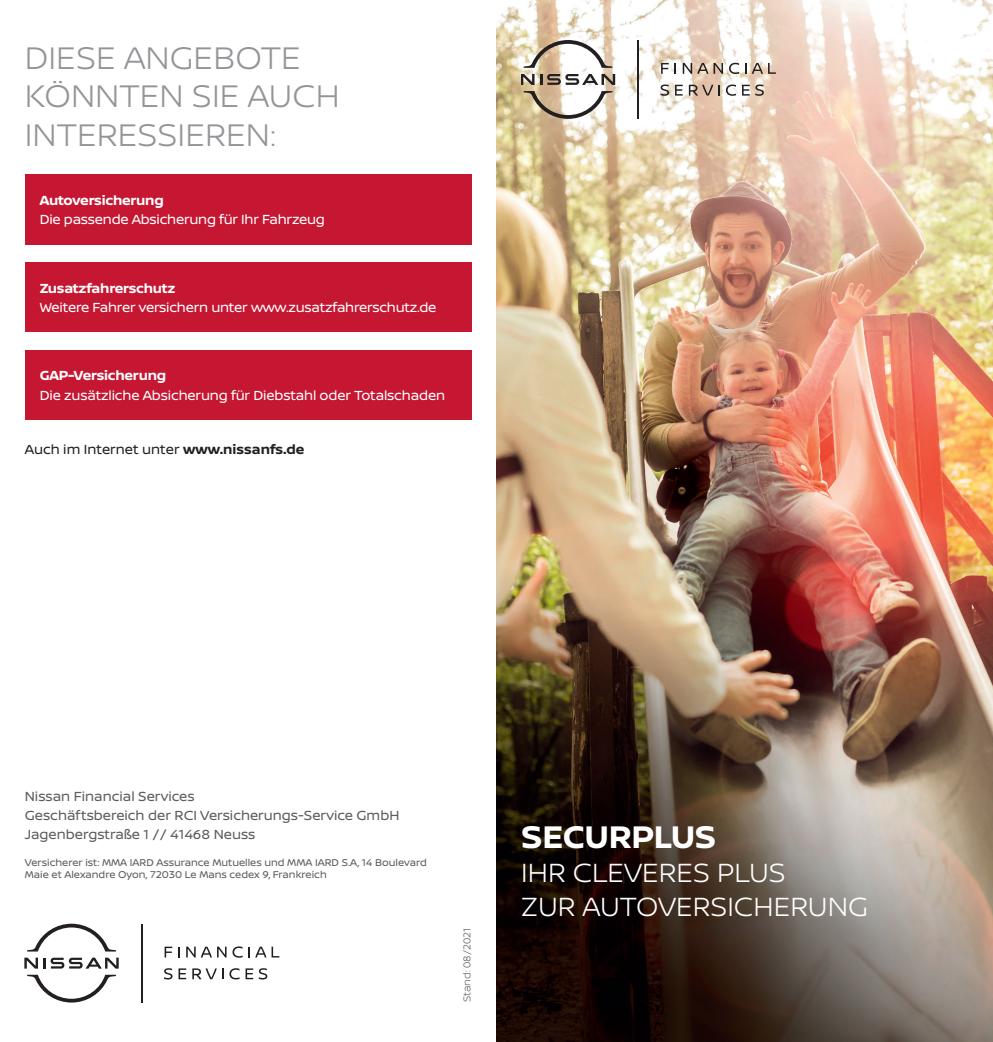
<style>
.page{position:relative;width:993px;height:1042px;background:#fff}
.page>*{position:absolute;margin:0;border:0;box-sizing:border-box;transform-origin:0 0}
.t1{font:300 33.25px/38.5px "Nissan Brand";color:#939598}
.Titel_Head_Bold_Niss{font:700 33.25px "Nissan Brand";letter-spacing:-.01em;color:#fff}
.Titel_Head_Light_Nis{font:300 28px/33.6px "Nissan Brand";color:#fff}
.Mehrwerte_Nissan{font:14px/19.2px "Nissan Brand";letter-spacing:-.015em;color:#fff}
.Adresse_U4_Nissan{font:14px "Nissan Brand";color:#5a5e5f}
.t2{font:14px "Nissan Brand";color:#231f20}
.Kleingedrucktes_U4_N{font:10.5px/12.6px "Nissan Brand";color:#5a5e5f}
.t3{font:300 10.5px "Nissan Brand";color:#5a5e5f}
.s1{font-weight:700}
</style>
<div class="page">
<img style="left:496px;top:0;width:496px;height:1042px">
<hr style="left:637px;top:40px;width:1px;height:79px;background:#231f20">
<svg style="left:521px;top:74px;width:94px;height:11px"></svg>
<svg style="left:523px;top:40px;width:89px;height:28px"></svg>
<svg style="left:523px;top:91px;width:89px;height:28px"></svg>
<svg style="left:661px;top:63px;width:7px;height:11px"></svg>
<svg style="left:674px;top:63px;width:2px;height:11px"></svg>
<svg style="left:682px;top:63px;width:40px;height:11px"></svg>
<svg style="left:728px;top:63px;width:10px;height:11px"></svg>
<svg style="left:744px;top:63px;width:31px;height:11px"></svg>
<svg style="left:660px;top:85px;width:8px;height:11px"></svg>
<svg style="left:674px;top:85px;width:8px;height:11px"></svg>
<svg style="left:688px;top:85px;width:31px;height:11px"></svg>
<svg style="left:725px;top:85px;width:10px;height:11px"></svg>
<svg style="left:741px;top:85px;width:8px;height:11px"></svg>
<svg style="left:755px;top:85px;width:8px;height:11px"></svg>
<div style="left:25px;top:262px;width:446px;height:70px;background:#c51632"></div>
<div style="left:25px;top:350px;width:446px;height:69px;background:#c51632"></div>
<div style="left:25px;top:174px;width:446px;height:71px;background:#c51632"></div>
<hr style="left:141px;top:923px;width:1px;height:79px;background:#231f20">
<svg style="left:25px;top:957px;width:94px;height:11px"></svg>
<svg style="left:27px;top:923px;width:89px;height:28px"></svg>
<svg style="left:27px;top:975px;width:89px;height:27px"></svg>
<svg style="left:164px;top:946px;width:8px;height:11px"></svg>
<svg style="left:178px;top:947px;width:2px;height:10px"></svg>
<svg style="left:186px;top:946px;width:40px;height:11px"></svg>
<svg style="left:232px;top:946px;width:10px;height:11px"></svg>
<svg style="left:248px;top:946px;width:31px;height:11px"></svg>
<svg style="left:164px;top:968px;width:8px;height:11px"></svg>
<svg style="left:178px;top:968px;width:8px;height:11px"></svg>
<svg style="left:192px;top:968px;width:31px;height:11px"></svg>
<svg style="left:229px;top:968px;width:10px;height:11px"></svg>
<svg style="left:245px;top:968px;width:8px;height:11px"></svg>
<svg style="left:259px;top:968px;width:8px;height:11px"></svg>
<p class="t1" style="left:25px;top:37px;width:316px">DIESE ANGEBOTE<br>KÖNNTEN SIE AUCH<br>INTERESSIEREN:</p>
<p class="Mehrwerte_Nissan" style="left:40px;top:190px;width:286px"><span class="s1">Autoversicherung<br></span>Die passende Absicherung für Ihr Fahrzeug</p>
<p class="Mehrwerte_Nissan" style="left:40px;top:277px;width:398px"><span class="s1">Zusatzfahrerschutz<br></span>Weitere Fahrer versichern unter www.zusatzfahrerschutz.de</p>
<p class="Mehrwerte_Nissan" style="left:40px;top:365px;width:407px"><span class="s1">GAP-Versicherung<br></span>Die zusätzliche Absicherung für Diebstahl oder Totalschaden</p>
<p class="t2" style="left:25px;top:439px;width:281px">Auch im Internet unter <span class="s1">www.nissanfs.de</span></p>
<p class="Adresse_U4_Nissan" style="left:25px;top:785px;width:171px">Nissan Financial Services</p>
<p class="Adresse_U4_Nissan" style="left:25px;top:805px;width:376px">Geschäftsbereich der RCI Versicherungs-Service GmbH</p>
<p class="Adresse_U4_Nissan" style="left:25px;top:824px;width:232px">Jagenbergstraße 1 // 41468 Neuss</p>
<p class="Kleingedrucktes_U4_N" style="left:25px;top:855px;width:403px">Versicherer ist: MMA IARD Assurance Mutuelles und MMA IARD S.A, 14 Boulevard<br>Maie et Alexandre Oyon, 72030 Le Mans cedex 9, Frankreich</p>
<p class="t3" style="left:459px;top:1002px;width:76px;rotate:-90deg">Stand: 08/2021</p>
<p class="Titel_Head_Bold_Niss" style="left:521px;top:813px;width:196px">SECURPLUS</p>
<p class="Titel_Head_Light_Nis" style="left:521px;top:854px;width:348px">IHR CLEVERES PLUS<br>ZUR AUTOVERSICHERUNG</p>
</div>
